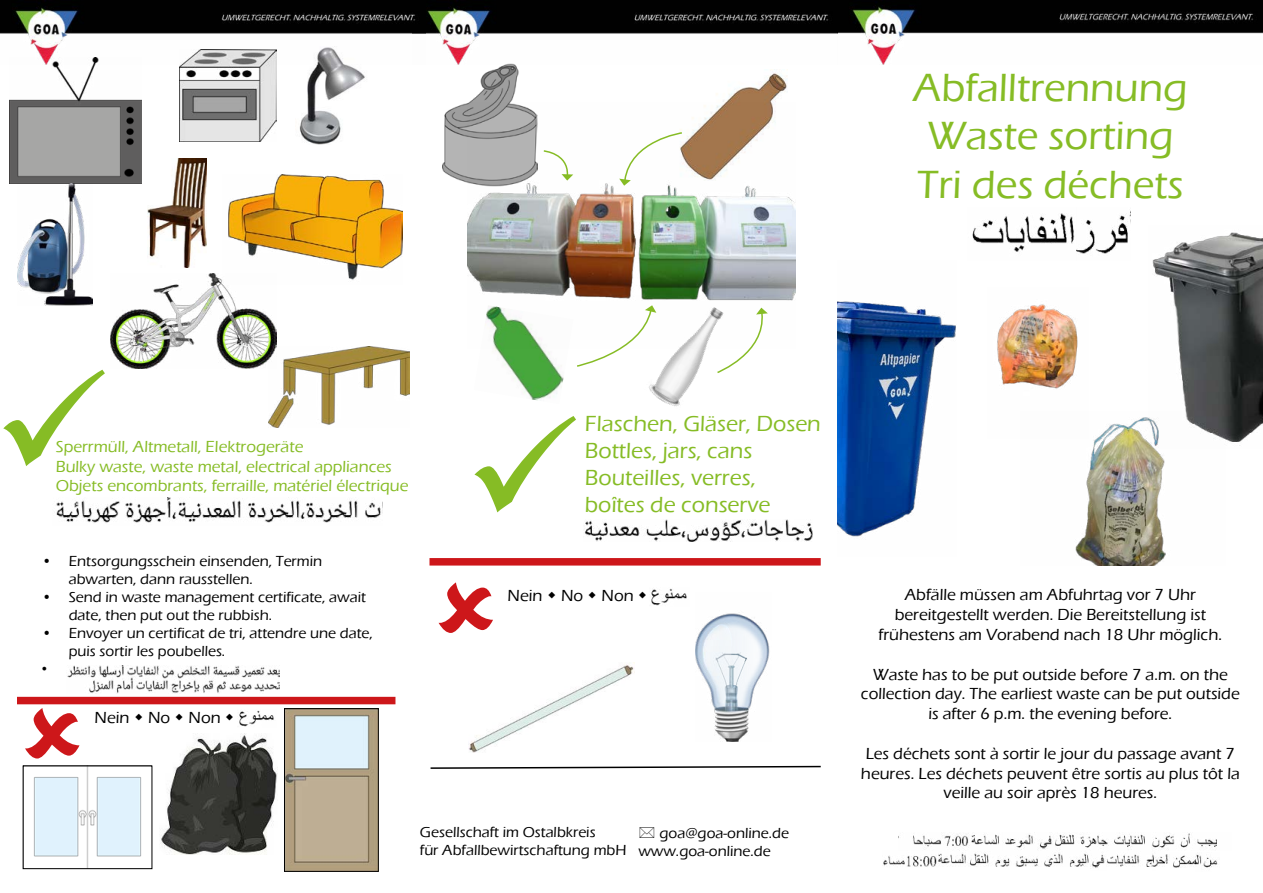
<style>
.page{position:relative;width:1263px;height:893px;background:#fff}
.page>*{position:absolute;margin:0;border:0;box-sizing:border-box;transform-origin:0 0}
.t1{font:500 40.5px/48.6px "Eras ITC";color:#86bc25}
.t2{font:500 22.5px/27px "Eras ITC";color:#86bc25}
.t3{font:500 16.5px/19.8px "Eras ITC";color:#000;text-align:center}
.t4{font:500 16.5px/19.8px "Eras ITC";color:#86bc25}
.t5{font:500 15px/18px "Eras ITC";color:#000}
.t6{font:15px "Arial";color:#000}
</style>
<div class="page">
<div style="left:17px;top:697px;width:378px;height:7px;background:#cd171a"></div>
<div style="left:429px;top:558px;width:392px;height:8px;background:#cd171a"></div>
<svg style="left:430px;top:765px;width:391px;height:4px"></svg>
<img style="left:494px;top:349px;width:70px;height:52px">
<img style="left:443px;top:65px;width:76px;height:118px">
<img style="left:716px;top:69px;width:72px;height:34px">
<img style="left:649px;top:349px;width:57px;height:57px">
<img style="left:468px;top:665px;width:166px;height:87px">
<img style="left:696px;top:613px;width:74px;height:128px">
<img style="left:10px;top:65px;width:132px;height:119px">
<img style="left:111px;top:273px;width:166px;height:96px">
<img style="left:180px;top:65px;width:97px;height:77px">
<img style="left:299px;top:65px;width:66px;height:80px">
<img style="left:17px;top:184px;width:76px;height:122px">
<img style="left:147px;top:159px;width:59px;height:109px">
<img style="left:269px;top:346px;width:140px;height:82px">
<img style="left:160px;top:733px;width:118px;height:121px">
<img style="left:33px;top:768px;width:109px;height:99px">
<img style="left:286px;top:710px;width:90px;height:159px">
<div style="left:284px;top:708px;width:94px;height:163px;border:1px solid #000"></div>
<img style="left:239px;top:710px;width:35px;height:17px">
<img style="left:651px;top:588px;width:36px;height:18px">
<img style="left:972px;top:210px;width:159px;height:44px">
<img style="left:913px;top:833px;width:304px;height:17px">
<img style="left:1092px;top:854px;width:13px;height:14px">
<svg style="left:1165px;top:854px;width:3px;height:10px"></svg>
<img style="left:1199px;top:855px;width:12px;height:13px">
<img style="left:1107px;top:854px;width:44px;height:13px">
<img style="left:883px;top:852px;width:208px;height:15px">
<img style="left:1151px;top:854px;width:13px;height:13px">
<img style="left:1173px;top:854px;width:26px;height:13px">
<img style="left:1211px;top:860px;width:7px;height:7px">
<img style="left:56px;top:498px;width:327px;height:25px">
<img style="left:67px;top:665px;width:212px;height:28px">
<img style="left:584px;top:520px;width:228px;height:22px">
<img style="left:425px;top:0;width:838px;height:65px">
<img style="left:0;top:0;width:425px;height:65px">
<img style="left:468px;top:103px;width:327px;height:246px">
<img style="left:222px;top:174px;width:181px;height:111px">
<img style="left:1075px;top:417px;width:91px;height:148px">
<img style="left:838px;top:301px;width:118px;height:236px">
<img style="left:997px;top:304px;width:92px;height:134px">
<img style="left:1148px;top:232px;width:115px;height:216px">
<svg style="left:716px;top:308px;width:52px;height:65px"></svg>
<svg style="left:576px;top:305px;width:80px;height:63px"></svg>
<svg style="left:619px;top:131px;width:64px;height:55px"></svg>
<svg style="left:542px;top:149px;width:31px;height:32px"></svg>
<h1 class="t1" style="left:913px;top:64px;width:276px">Abfalltrennung<br>Waste sorting<br>Tri des déchets</h1>
<p class="t4" style="left:-8px;top:476px;width:417px">✓Objets encombrants, ferraille, matériel électrique</p>
<p class="t4" style="left:56px;top:437px;width:337px">Sperrmüll, Altmetall, Elektrogeräte<br>Bulky waste, waste metal, electrical appliances</p>
<p class="t5" style="left:69px;top:553px;width:255px;text-indent:-27px">• Entsorgungsschein einsenden, Termin abwarten, dann rausstellen.</p>
<p class="t5" style="left:69px;top:589px;width:299px;text-indent:-27px">• Send in waste management certificate, await date, then put out the rubbish.</p>
<p class="t5" style="left:69px;top:625px;width:306px;text-indent:-27px">• Envoyer un certificat de tri, attendre une date, puis sortir les poubelles.</p>
<p class="t6" style="left:42px;top:659px;width:7px">•</p>
<p class="t3" style="left:95px;top:708px;width:128px">Nein No Non</p>
<h2 class="t2" style="left:464px;top:491px;width:308px">✓boîtes de conserve</h2>
<h2 class="t2" style="left:585px;top:410px;width:237px">Flaschen, Gläser, Dosen<br>Bottles, jars, cans<br>Bouteilles, verres,</h2>
<p class="t3" style="left:507px;top:586px;width:128px">Nein No Non</p>
<p class="t5" style="left:420px;top:823px;width:208px">Gesellschaft im Ostalbkreis<br>für Abfallbewirtschaftung mbH</p>
<p class="t5" style="left:638px;top:824px;width:152px;text-indent:21px">goa@goa-online.de www.goa-online.de</p>
<p class="t3" style="left:878px;top:585px;width:345px">Abfälle müssen am Abfuhrtag vor 7 Uhr bereitgestellt werden. Die Bereitstellung ist frühestens am Vorabend nach 18 Uhr möglich.</p>
<p class="t3" style="left:861px;top:664px;width:380px">Waste has to be put outside before 7 a.m. on the collection day. The earliest waste can be put outside is after 6 p.m. the evening before.</p>
<p class="t3" style="left:861px;top:744px;width:380px">Les déchets sont à sortir le jour du passage avant 7 heures. Les déchets peuvent être sortis au plus tôt la veille au soir après 18 heures.</p>
</div>
